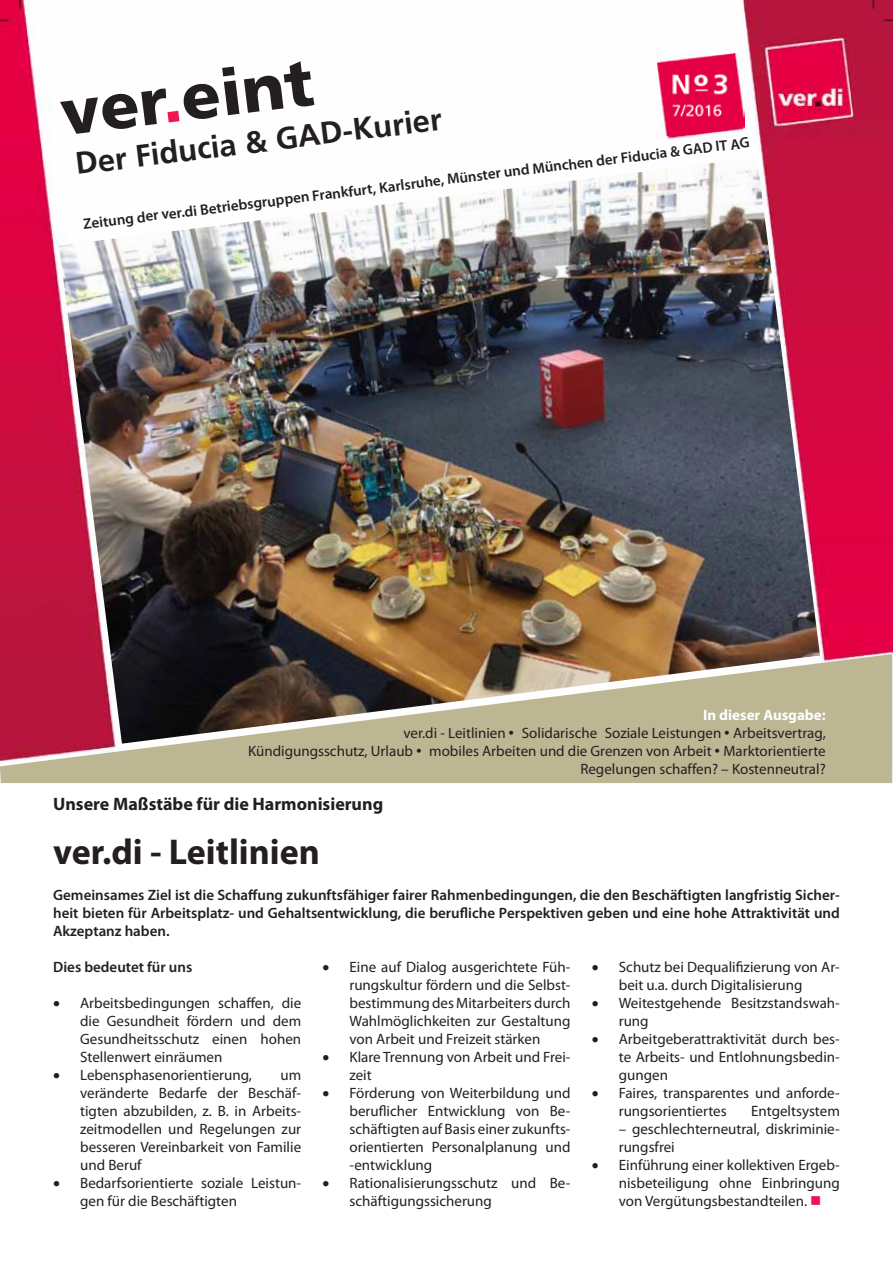
<style>
.page{position:relative;width:893px;height:1263px;background:#fff}
.page>*{position:absolute;margin:0;border:0;box-sizing:border-box;transform-origin:0 0}
.t1{font:900 64.5px "Frutiger";color:#231f20}
.t2{font:700 36px "Myriad Pro";color:#231f20}
.t3{font:700 31.05px "Frutiger";color:#231f20}
.t4{font:700 18px "Myriad Pro";color:#231f20}
.t5{font:15px/18px "Myriad Pro";color:#231f20}
.t6{font:600 15px/18px "Myriad Pro";color:#231f20;text-align:justify}
.s1{color:#ed1752}
.s2{font-weight:700;color:#fff}
.s3{color:#ed1450}
</style>
<div class="page">
<img style="left:0;top:0;width:893px;height:761px">
<svg style="left:0;top:654px;width:892px;height:129px;background:#bca089"></svg>
<img style="left:657px;top:53px;width:87px;height:82px">
<img style="left:59px;top:157px;width:761px;height:587px">
<h1 class="t1" style="left:56px;top:74px;width:255px;rotate:-7deg">ver<span class="s1">.</span>eint</h1>
<h3 class="t3" style="left:73px;top:146px;width:370px;rotate:-7deg">Der Fiducia &amp; GAD-Kurier</h3>
<p class="t6" style="left:82px;top:215px;width:673px;rotate:-7deg">Zeitung der ver.di Betriebsgruppen Frankfurt, Karlsruhe, Münster und München der Fiducia &amp; GAD IT AG</p>
<p class="t5" style="left:248px;top:706px;width:579px;text-align:right"><span class="s2">In dieser Ausgabe:<br></span>ver.di - Leitlinien • Solidarische Soziale Leistungen • Arbeitsvertrag,<br>Kündigungsschutz, Urlaub • mobiles Arbeiten und die Grenzen von Arbeit • Marktorientierte Regelungen schaffen? – Kostenneutral?</p>
<p class="t4" style="left:53px;top:792px;width:332px">Unsere Maßstäbe für die Harmonisierung</p>
<h2 class="t2" style="left:53px;top:828px;width:268px">ver.di - Leitlinien</h2>
<p class="t6" style="left:53px;top:886px;width:788px">Gemeinsames Ziel ist die Schaffung zukunftsfähiger fairer Rahmenbedingungen, die den Beschäftigten langfristig Sicher&shy;heit bieten für Arbeitsplatz- und Gehaltsentwicklung, die berufliche Perspektiven geben und eine hohe Attraktivität und Akzeptanz haben.</p>
<p class="t6" style="left:53px;top:958px;width:141px">Dies bedeutet für uns</p>
<p class="t5" style="left:80px;top:994px;width:223px;text-align:justify;text-indent:-27px">• Arbeitsbedingungen schaffen, die die Gesundheit fördern und dem Gesundheitsschutz einen hohen Stellenwert einräumen</p>
<p class="t5" style="left:53px;top:1066px;width:200px">• Lebensphasenorientierung,</p>
<p class="t5" style="left:349px;top:958px;width:223px;text-align:justify;text-indent:-27px">• Eine auf Dialog ausgerichtete Füh&shy;rungskultur fördern und die Selbst&shy;bestimmung des Mitarbeiters durch Wahlmöglichkeiten zur Gestaltung von Arbeit und Freizeit stärken</p>
<p class="t5" style="left:349px;top:1048px;width:223px;text-indent:-27px">• Klare Trennung von Arbeit und Frei&shy;zeit</p>
<p class="t5" style="left:349px;top:1084px;width:223px;text-align:justify;text-indent:-27px">• Förderung von Weiterbildung und beruflicher Entwicklung von Be&shy;schäftigten auf Basis einer zukunfts&shy;orientierten Personalplanung und -entwicklung</p>
<p class="t5" style="left:349px;top:1174px;width:223px;text-indent:-27px">• Rationalisierungsschutz und Be&shy;schäftigungssicherung</p>
<p class="t5" style="left:619px;top:958px;width:223px;text-indent:-27px">• Schutz bei Dequalifizierung von Ar&shy;beit u.a. durch Digitalisierung</p>
<p class="t5" style="left:619px;top:994px;width:223px;text-indent:-27px">• Weitestgehende Besitzstandswah&shy;rung</p>
<p class="t5" style="left:619px;top:1030px;width:223px;text-align:justify;text-indent:-27px">• Arbeitgeberattraktivität durch bes&shy;te Arbeits- und Entlohnungsbedin&shy;gungen</p>
<p class="t5" style="left:619px;top:1084px;width:223px;text-indent:-27px">• Faires, transparentes und anforde&shy;rungsorientiertes</p>
<p class="t5" style="left:80px;top:1066px;width:223px;text-align:justify;text-indent:200px">um veränderte Bedarfe der Beschäf&shy;tigten abzubilden, z. B. in Arbeits&shy;zeitmodellen und Regelungen zur besseren Vereinbarkeit von Familie und Beruf</p>
<p class="t5" style="left:80px;top:1174px;width:223px;text-indent:-27px">• Bedarfsorientierte soziale Leistun&shy;gen für die Beschäftigten</p>
<p class="t5" style="left:751px;top:1102px;width:90px">Entgeltsystem</p>
<p class="t5" style="left:619px;top:1120px;width:223px">– geschlechterneutral, diskriminie&shy;rungsfrei</p>
<p class="t5" style="left:619px;top:1156px;width:223px;text-align:justify;text-indent:-27px">• Einführung einer kollektiven Ergeb&shy;nisbeteiligung ohne Einbringung von Vergütungsbestandteilen. <span class="s3">■</span></p>
</div>
